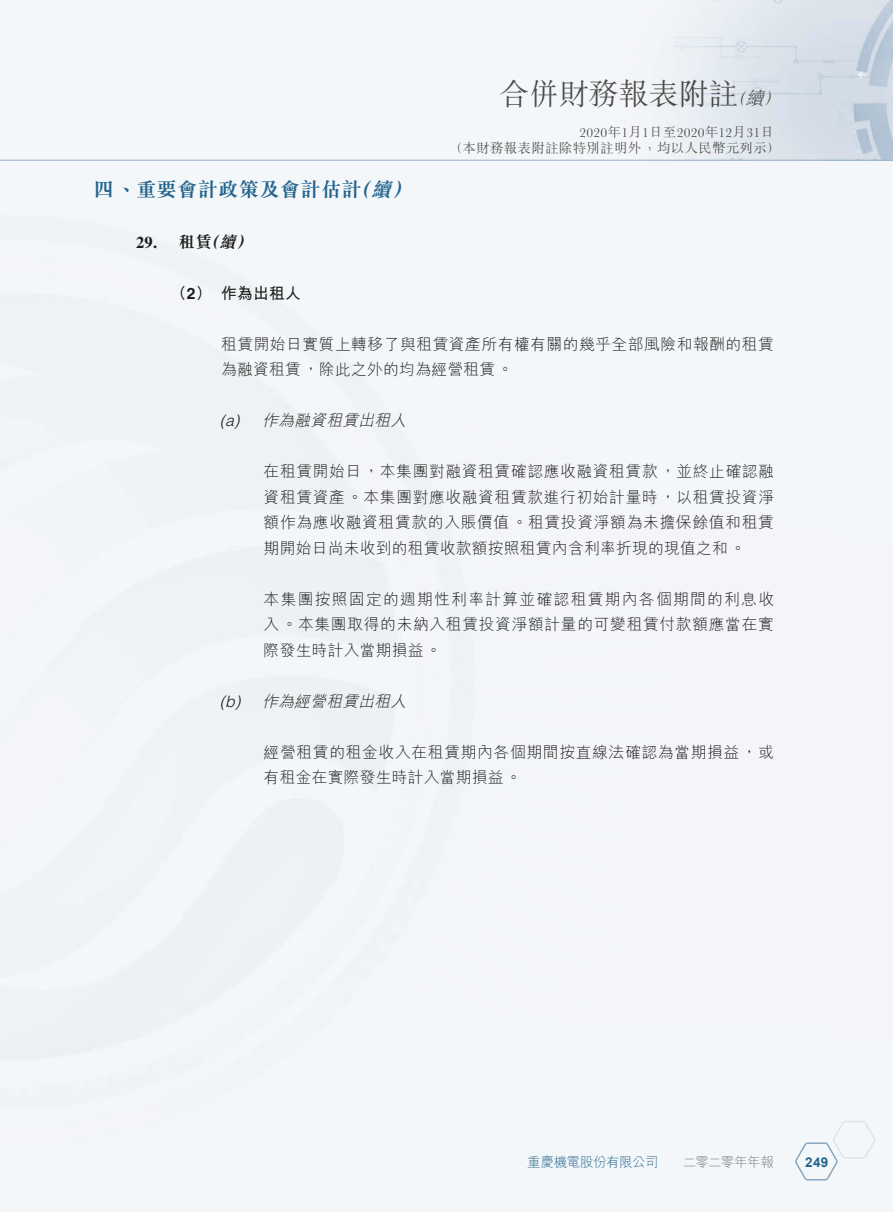
<style>
.page{position:relative;width:893px;height:1212px;background:#fff}
.page>*{position:absolute;margin:0;border:0;box-sizing:border-box;transform-origin:0 0}
.t1{font:300 30px "M Sung HK";letter-spacing:-.005em;color:#4a4a49}
.t2{font:700 20.25px "M Sung HK";letter-spacing:.015em;color:#24658e}
.t3{font:700 16.5px "Times LT Std";color:#1c1c1b}
.t4{font:300 15.75px/25.5px "M Hei HK";letter-spacing:.035em;color:#1c1c1b}
.t5{font:italic 300 15.75px "M Hei HK";color:#1c1c1b}
.t6{font:700 15.75px "M Hei HK";letter-spacing:.015em;color:#1c1c1b}
.t7{font:300 13.5px/16.5px "M Sung HK";letter-spacing:.02em;color:#4a4a49}
.t8{font:300 13.5px "M Hei HK";letter-spacing:-.03em;color:#24658e}
.t9{font:300 13.5px "M Hei HK";letter-spacing:-.045em;color:#7c7b7b}
.t10{font:700 13.5px "Arial";color:#24658e}
.s1{font-style:italic;font-size:18px}
.s2{font-style:italic}
.s3{font-family:"M Sung HK"}
.s4{font-family:"M Sung HK";font-style:italic}
.s5{font-family:"Helvetica LT Std"}
</style>
<div class="page">
<div style="left:1px;top:0;width:892px;height:1212px;background:#f4f7f9"></div>
<img style="left:457px;top:0;width:436px;height:160px">
<hr style="left:0;top:0;width:1px;height:1212px;background:#24658e">
<hr style="left:0;top:160px;width:893px;height:1px;background:#95adc4">
<svg style="left:795px;top:1121px;width:80px;height:60px"></svg>
<h1 class="t1" style="left:499px;top:73px;width:289px">合併財務報表附註<span class="s1">（續）</span></h1>
<p class="t7" style="left:449px;top:123px;width:333px;text-indent:131px">2020年1月1日至2020年12月31日（本財務報表附註除特別註明外，均以人民幣元列示）</p>
<p class="t2" style="left:94px;top:175px;width:326px">四、重要會計政策及會計估計<span class="s2">（續）</span></p>
<p class="t3" style="left:136px;top:232px;width:123px">29. <span class="s3">租賃</span><span class="s4">（續）</span></p>
<p class="t6" style="left:171px;top:281px;width:132px">（<span class="s5">2</span>） 作為出租人</p>
<p class="t4" style="left:221px;top:331px;width:554px">租賃開始日實質上轉移了與租賃資產所有權有關的幾乎全部風險和報酬的租賃為融資租賃，除此之外的均為經營租賃。</p>
<p class="t5" style="left:220px;top:409px;width:193px"><span class="s5">(a)</span> 作為融資租賃出租人</p>
<p class="t4" style="left:264px;top:458px;width:512px;text-align:justify">在租賃開始日，本集團對融資租賃確認應收融資租賃款，並終止確認融資租賃資產。本集團對應收融資租賃款進行初始計量時，以租賃投資淨額作為應收融資租賃款的入賬價值。租賃投資淨額為未擔保餘值和租賃期開始日尚未收到的租賃收款額按照租賃內含利率折現的現值之和。</p>
<p class="t4" style="left:264px;top:586px;width:512px;text-align:justify">本集團按照固定的週期性利率計算並確認租賃期內各個期間的利息收入。本集團取得的未納入租賃投資淨額計量的可變租賃付款額應當在實際發生時計入當期損益。</p>
<p class="t5" style="left:220px;top:690px;width:193px"><span class="s5">(b)</span> 作為經營租賃出租人</p>
<p class="t4" style="left:264px;top:739px;width:512px">經營租賃的租金收入在租賃期內各個期間按直線法確認為當期損益，或有租金在實際發生時計入當期損益。</p>
<p class="t8" style="left:527px;top:1153px;width:133px">重慶機電股份有限公司</p>
<p class="t9" style="left:683px;top:1153px;width:93px">二零二零年年報</p>
<p class="t10" style="left:805px;top:1152px;width:24px">249</p>
</div>
